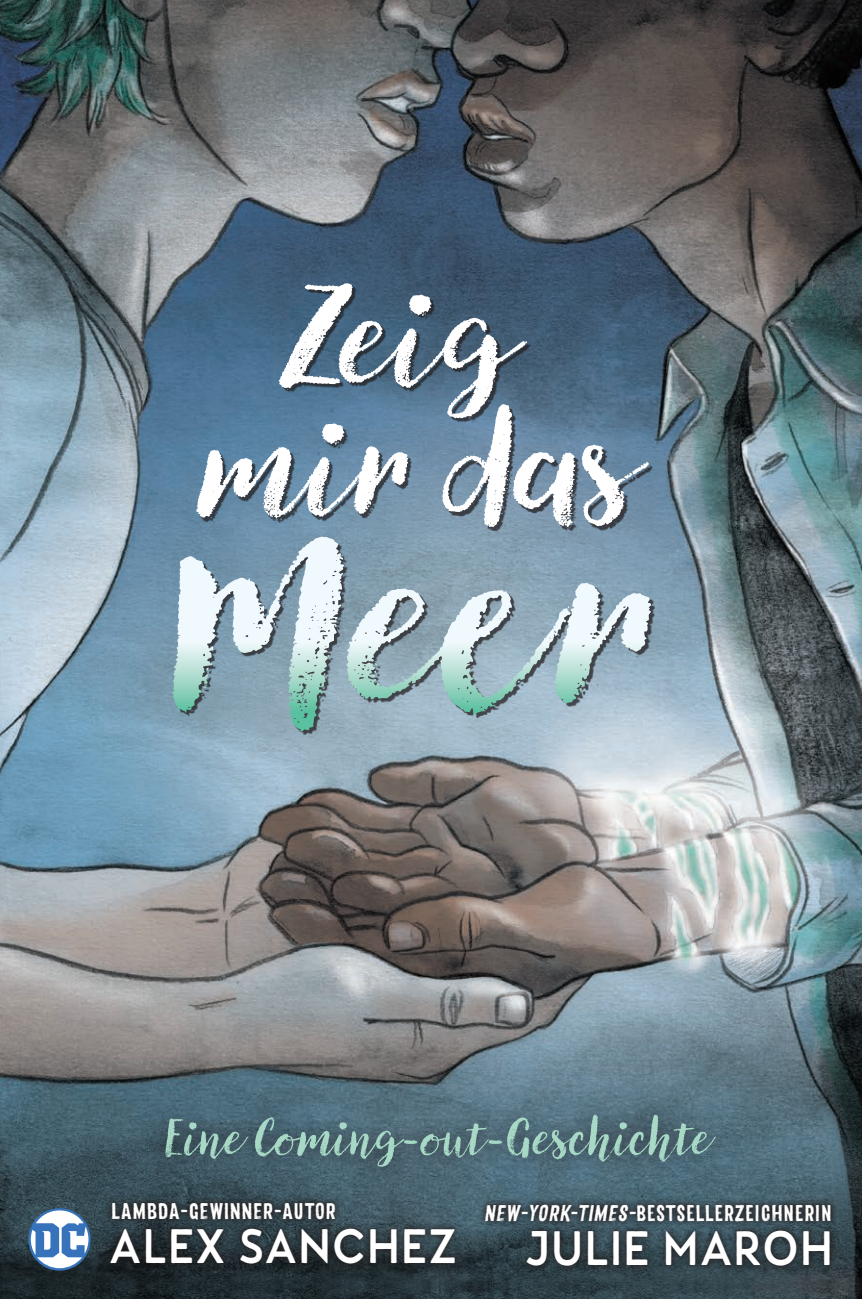
<style>
.page{position:relative;width:862px;height:1299px;background:#fff}
.page>*{position:absolute;margin:0;border:0;box-sizing:border-box;transform-origin:0 0}
.t1{font:251.8px "Canvas Script";color:#fff;scale:1.05 1}
.t2{font:141.4px/128.6px "Canvas Script";letter-spacing:.005em;color:#fff;text-align:center;scale:1.05 1}
.t3{font:50.8px "Canvas Script";color:#a7d9c6}
.t4{font:48px "Buket Retro Basic";color:#fff;scale:.9 1}
.t5{font:22px "Canvas 3 D Sans";letter-spacing:-.05em;color:#fff}
.s1{font-size:226.6px}
.s2{font-style:italic}
</style>
<div class="page">
<img style="left:0;top:0;width:862px;height:1268px">
<img style="left:0;top:1268px;width:862px;height:30px">
<svg style="left:103px;top:1194px;width:359px;height:76px;background:#2d383e"></svg>
<svg style="left:477px;top:1196px;width:361px;height:76px;background:#324047"></svg>
<div style="left:199px;top:286px;width:453px;height:244px;background:#231f20;opacity:.75"></div>
<div style="left:175px;top:539px;width:479px;height:195px;background:#231f20;opacity:.75"></div>
<img style="left:0;top:62px;width:1px;height:116px">
<svg style="left:28px;top:1208px;width:63px;height:62px"></svg>
<div style="left:146px;top:1095px;width:588px;height:91px;background:#231f20;opacity:.75"></div>
<h2 class="t2" style="left:203px;top:276px;width:415px">Zeig mir das</h2>
<h1 class="t1" style="left:169px;top:456px;width:474px"><span class="s1">M</span>eer</h1>
<h3 class="t3" style="left:166px;top:1105px;width:547px">Eine Coming-out-Geschichte</h3>
<p class="t5" style="left:112px;top:1197px;width:228px">LAMBDA-GEWINNER-AUTOR</p>
<h3 class="t4" style="left:109px;top:1214px;width:389px">ALEX SANCHEZ</h3>
<p class="t5" style="left:484px;top:1199px;width:351px"><span class="s2">NEW-YORK-TIMES-</span>BESTSELLERZEICHNERIN</p>
<h3 class="t4" style="left:525px;top:1216px;width:345px">JULIE MAROH</h3>
</div>
